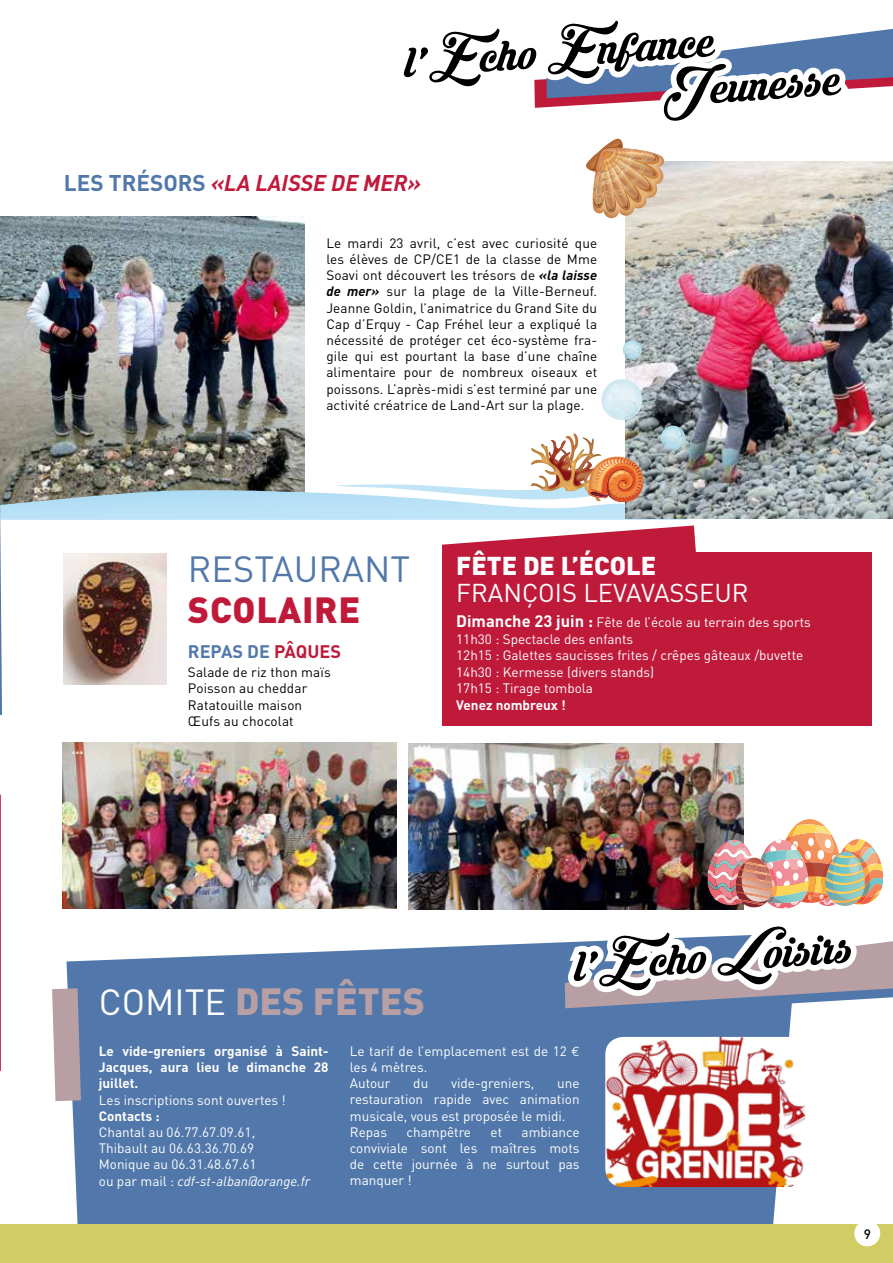
<style>
.page{position:relative;width:893px;height:1263px;background:#fff}
.page>*{position:absolute;margin:0;border:0;box-sizing:border-box;transform-origin:0 0}
.t1{font:52.5px/47.2px "Krinkes Decor PERSONALUSE";color:#000}
.t2{font:900 37.5px "DIN";color:#b89fa3}
.t3{font:36px "DIN";color:#5278ab}
.t4{font:900 36px "DIN";letter-spacing:.02em;color:#c01a3b}
.t5{font:25.5px "DIN";color:#fff}
.t6{font:900 25.5px "DIN";color:#fff}
.t7{font:italic 700 22.5px "DIN";color:#c01a3b}
.t8{font:700 18px "DIN";color:#5278ab}
.t9{font:13.5px/16.2px "DIN";color:#fff}
.t10{font:13.5px/16.2px "DIN";letter-spacing:.01em;color:#000;text-align:justify}
.t11{font:700 13.5px/16.2px "DIN";color:#fff;text-align:justify}
.t12{font:500 13.5px "DIN";color:#000}
.s1{font-style:normal;color:#5278ab}
.s2{font-weight:700;font-style:italic}
.s3{color:#c01a3b}
.s4{font-weight:700;font-size:16.5px}
.s5{font-weight:400;font-size:36px;color:#fff}
.s6{font-style:italic}
.s7{font-family:"Euro Mono"}
</style>
<div class="page">
<div style="left:67px;top:942px;width:731px;height:283px;background:#5278ab"></div>
<hr style="left:0;top:794px;width:1px;height:277px;background:#c01a3b">
<img style="left:0;top:216px;width:305px;height:215px">
<img style="left:625px;top:210px;width:268px;height:309px">
<img style="left:594px;top:210px;width:71px;height:8px">
<img style="left:604px;top:210px;width:11px;height:2px">
<svg style="left:534px;top:28px;width:359px;height:182px"></svg>
<img style="left:605px;top:379px;width:37px;height:41px">
<img style="left:601px;top:389px;width:6px;height:23px">
<svg style="left:607px;top:384px;width:12px;height:28px"></svg>
<img style="left:609px;top:400px;width:28px;height:19px">
<img style="left:608px;top:403px;width:24px;height:16px">
<img style="left:660px;top:426px;width:25px;height:5px">
<img style="left:623px;top:340px;width:19px;height:20px">
<svg style="left:624px;top:344px;width:17px;height:15px"></svg>
<img style="left:409px;top:744px;width:334px;height:165px">
<img style="left:62px;top:743px;width:335px;height:165px">
<div style="left:442px;top:552px;width:429px;height:174px;background:#c01a3b"></div>
<svg style="left:0;top:431px;width:699px;height:284px"></svg>
<img style="left:553px;top:819px;width:340px;height:199px">
<svg style="left:52px;top:988px;width:29px;height:113px;background:#b6a2a9"></svg>
<img style="left:605px;top:1037px;width:200px;height:150px">
<div style="left:0;top:1225px;width:893px;height:38px;background:#d1cc63"></div>
<div style="left:855px;top:1221px;width:24px;height:24px;background:#fff;border-radius:50%"></div>
<div style="left:854px;top:1220px;width:26px;height:26px;border:2px solid #fff;border-radius:50%"></div>
<h1 class="t1" style="left:657px;top:18px;width:179px;text-indent:-256px;rotate:-4deg">l’Echo Enfance<br>Jeunesse</h1>
<h3 class="t7" style="left:64px;top:168px;width:359px"><span class="s1">LES TRÉSORS</span> «LA LAISSE DE MER»</h3>
<p class="t10" style="left:326px;top:235px;width:272px">Le mardi 23 avril, c’est avec curiosité que les élèves de CP/CE1 de la classe de Mme Soavi ont découvert les trésors de <span class="s2">«la laisse de mer»</span> sur la plage de la Ville-Berneuf.<br>Jeanne Goldin, l’animatrice du Grand Site du Cap d’Erquy - Cap Fréhel leur a expliqué la nécessité de protéger cet éco-système fra&shy;gile qui est pourtant la base d’une chaîne alimentaire pour de nombreux oiseaux et poissons. L’après-midi s’est terminé par une activité créatrice de Land-Art sur la plage.</p>
<h3 class="t3" style="left:188px;top:547px;width:224px">RESTAURANT</h3>
<h3 class="t4" style="left:188px;top:586px;width:174px">SCOLAIRE</h3>
<h3 class="t8" style="left:188px;top:640px;width:155px">REPAS DE <span class="s3">PÂQUES</span></h3>
<p class="t10" style="left:188px;top:664px;width:144px;text-align:left">Salade de riz thon maïs<br>Poisson au cheddar<br>Ratatouille maison<br>Œufs au chocolat</p>
<h3 class="t6" style="left:456px;top:548px;width:202px">FÊTE DE L’ÉCOLE</h3>
<h3 class="t5" style="left:456px;top:577px;width:294px">FRANÇOIS LEVAVASSEUR</h3>
<p class="t9" style="left:456px;top:614px;width:356px"><span class="s4">Dimanche 23 juin :</span> Fête de l’école au terrain des sports 11h30 : Spectacle des enfants<br>12h15 : Galettes saucisses frites / crêpes gâteaux /buvette 14h30 : Kermesse (divers stands)<br>17h15 : Tirage tombola</p>
<p class="t11" style="left:456px;top:696px;width:111px">Venez nombreux !</p>
<h1 class="t1" style="left:572px;top:939px;width:280px;rotate:-4deg">l’Echo Loisirs</h1>
<h2 class="t2" style="left:99px;top:976px;width:328px"><span class="s5">COMITE</span> DES FÊTES</h2>
<p class="t11" style="left:99px;top:1042px;width:231px">Le vide-greniers organisé à Saint-Jacques, aura lieu le dimanche 28 juillet.</p>
<p class="t9" style="left:99px;top:1091px;width:189px">Les inscriptions sont ouvertes !</p>
<p class="t11" style="left:99px;top:1107px;width:62px">Contacts :</p>
<p class="t9" style="left:99px;top:1124px;width:213px">Chantal au 06.77.67.09.61,<br>Thibault au 06.63.36.70.69<br>Monique au 06.31.48.67.61<br>ou par mail : <span class="s6">cdf-st-alban@orange.fr</span></p>
<p class="t9" style="left:350px;top:1042px;width:231px">Le tarif de l’emplacement est de 12 <span class="s7">€ </span>les 4 mètres.<br>Autour</p>
<p class="t9" style="left:413px;top:1075px;width:16px">du</p>
<p class="t9" style="left:451px;top:1075px;width:85px">vide-greniers,</p>
<p class="t9" style="left:350px;top:1075px;width:231px;text-indent:207px">une restauration rapide avec animation musicale, vous est proposée le midi.<br>Repas</p>
<p class="t9" style="left:406px;top:1123px;width:66px">champêtre</p>
<p class="t9" style="left:490px;top:1123px;width:13px">et</p>
<p class="t9" style="left:350px;top:1123px;width:231px;text-align:justify;text-indent:172px">ambiance conviviale sont les maîtres mots de cette journée à ne surtout pas manquer !</p>
<p class="t12" style="left:864px;top:1226px;width:9px">9</p>
</div>
